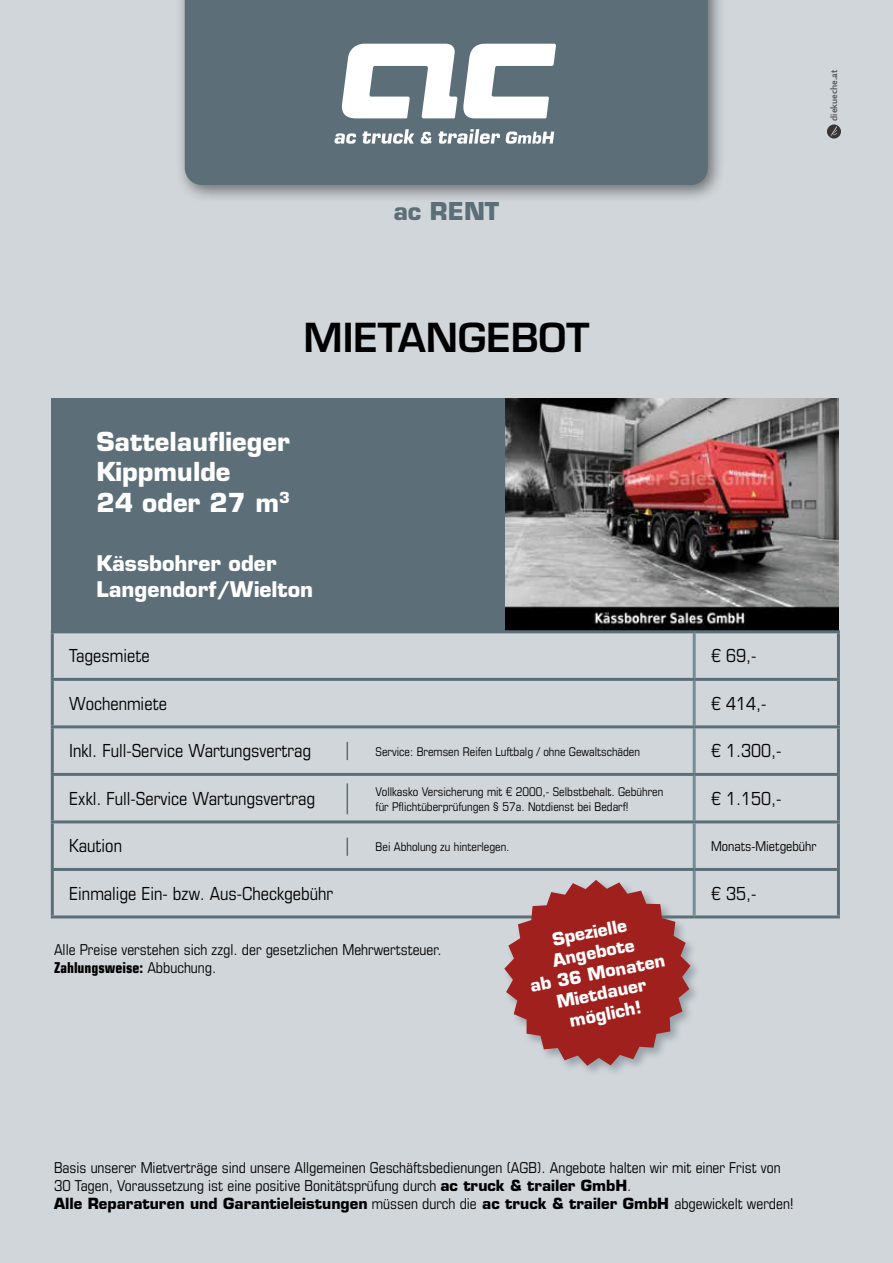
<style>
.page{position:relative;width:893px;height:1263px;background:#d1d6da}
.page>*{position:absolute;margin:0;border:0;box-sizing:border-box;transform-origin:0 0}
.t1{font:600 39px "Eurostile LT Std";color:#000}
.t2{font:700 25.5px/30.6px "Eurostile LT Std";color:#fff}
.t3{font:700 24px "Eurostile LT Std";color:#5c6f79}
.t4{font:700 21px/25.7px "Eurostile LT Std";color:#fff}
.t5{font:condensed 18px "Eurostile LT Std";color:#000}
.t6{font:700 17.25px/20.7px "Eurostile LT Std";color:#fff;text-align:center}
.t7{font:condensed 15px/18px "Eurostile LT Std";color:#000}
.t8{font:condensed 13.5px "Eurostile LT Std";color:#000}
.t9{font:condensed 12px/14.4px "Eurostile LT Std";color:#000}
.t10{font:600 9px "Quire Sans Pro";color:#575756}
.s1{font-weight:700}
.s2{font-weight:700;font-stretch:normal}
</style>
<div class="page">
<div style="left:175px;top:0;width:551px;height:203px;background:#000;opacity:.5"></div>
<div style="left:185px;top:0;width:523px;height:185px;background:#5c6f79"></div>
<svg style="left:334px;top:129px;width:220px;height:15px;background:#9ba7ad"></svg>
<svg style="left:341px;top:44px;width:215px;height:74px;background:#c6cdd0"></svg>
<img style="left:505px;top:398px;width:334px;height:232px">
<div style="left:51px;top:398px;width:453px;height:232px;background:#5c6f79"></div>
<hr style="left:693px;top:633px;width:3px;height:45px;background:#758d9a">
<hr style="left:693px;top:681px;width:3px;height:44px;background:#758d9a">
<hr style="left:693px;top:728px;width:3px;height:45px;background:#758d9a">
<hr style="left:693px;top:776px;width:3px;height:44px;background:#758d9a">
<hr style="left:693px;top:823px;width:3px;height:45px;background:#758d9a">
<hr style="left:693px;top:871px;width:3px;height:44px;background:#758d9a">
<hr style="left:51px;top:630px;width:643px;height:3px;background:#5c6f79">
<hr style="left:51px;top:633px;width:3px;height:45px;background:#5c6f79">
<hr style="left:694px;top:630px;width:146px;height:3px;background:#5c6f79">
<hr style="left:837px;top:633px;width:3px;height:45px;background:#5c6f79">
<hr style="left:51px;top:678px;width:643px;height:3px;background:#5c6f79">
<hr style="left:51px;top:681px;width:3px;height:44px;background:#5c6f79">
<hr style="left:694px;top:678px;width:146px;height:3px;background:#5c6f79">
<hr style="left:837px;top:681px;width:3px;height:44px;background:#5c6f79">
<hr style="left:51px;top:725px;width:643px;height:3px;background:#5c6f79">
<hr style="left:51px;top:728px;width:3px;height:45px;background:#5c6f79">
<hr style="left:694px;top:725px;width:146px;height:3px;background:#5c6f79">
<hr style="left:837px;top:728px;width:3px;height:45px;background:#5c6f79">
<hr style="left:51px;top:773px;width:643px;height:3px;background:#5c6f79">
<hr style="left:51px;top:776px;width:3px;height:44px;background:#5c6f79">
<hr style="left:694px;top:773px;width:146px;height:3px;background:#5c6f79">
<hr style="left:837px;top:776px;width:3px;height:44px;background:#5c6f79">
<hr style="left:51px;top:820px;width:643px;height:3px;background:#5c6f79">
<hr style="left:51px;top:823px;width:3px;height:45px;background:#5c6f79">
<hr style="left:694px;top:820px;width:146px;height:3px;background:#5c6f79">
<hr style="left:837px;top:823px;width:3px;height:45px;background:#5c6f79">
<hr style="left:51px;top:868px;width:643px;height:3px;background:#5c6f79">
<hr style="left:51px;top:871px;width:3px;height:44px;background:#5c6f79">
<hr style="left:694px;top:868px;width:146px;height:3px;background:#5c6f79">
<hr style="left:837px;top:871px;width:3px;height:44px;background:#5c6f79">
<hr style="left:51px;top:915px;width:643px;height:3px;background:#5c6f79">
<hr style="left:694px;top:915px;width:146px;height:3px;background:#5c6f79">
<svg style="left:347px;top:742px;width:1px;height:18px"></svg>
<svg style="left:347px;top:838px;width:1px;height:18px"></svg>
<hr style="left:347px;top:783px;width:1px;height:31px;background:#5c6f79">
<div style="left:502px;top:878px;width:200px;height:199px;background:#5c6f79;opacity:.5"></div>
<svg style="left:504px;top:880px;width:186px;height:186px"></svg>
<svg style="left:827px;top:124px;width:14px;height:15px"></svg>
<h3 class="t3" style="left:393px;top:196px;width:107px">ac RENT</h3>
<p class="t10" style="left:828px;top:121px;width:52px;rotate:-90deg">diekueche.at</p>
<h1 class="t1" style="left:304px;top:313px;width:287px">MIETANGEBOT</h1>
<h2 class="t2" style="left:96px;top:426px;width:195px">Sattelauflieger<br>Kippmulde<br>24 oder 27 m<sup>3</sup></h2>
<h3 class="t4" style="left:96px;top:551px;width:218px">Kässbohrer oder<br>Langendorf/Wielton</h3>
<p class="t5" style="left:69px;top:645px;width:82px">Tagesmiete</p>
<p class="t5" style="left:711px;top:645px;width:47px">€ 69,-</p>
<p class="t5" style="left:69px;top:693px;width:99px">Wochenmiete</p>
<p class="t5" style="left:711px;top:693px;width:57px">€ 414,-</p>
<p class="t5" style="left:69px;top:740px;width:243px">Inkl. Full-Service Wartungsvertrag</p>
<p class="t5" style="left:711px;top:740px;width:72px">€ 1.300,-</p>
<p class="t5" style="left:69px;top:788px;width:247px">Exkl. Full-Service Wartungsvertrag</p>
<p class="t5" style="left:711px;top:788px;width:72px">€ 1.150,-</p>
<p class="t5" style="left:69px;top:835px;width:54px">Kaution</p>
<p class="t8" style="left:711px;top:838px;width:107px">Monats-Mietgebühr</p>
<p class="t5" style="left:69px;top:883px;width:265px">Einmalige Ein- bzw. Aus-Checkgebühr</p>
<p class="t5" style="left:711px;top:883px;width:47px">€ 35,-</p>
<p class="t9" style="left:376px;top:744px;width:266px">Service: Bremsen Reifen Luftbalg / ohne Gewaltschäden</p>
<p class="t9" style="left:376px;top:784px;width:289px">Vollkasko Versicherung mit € 2000,- Selbstbehalt. Gebühren für Pflichtüberprüfungen § 57a. Notdienst bei Bedarf!</p>
<p class="t9" style="left:376px;top:839px;width:136px">Bei Abholung zu hinterlegen.</p>
<p class="t7" style="left:54px;top:940px;width:389px">Alle Preise verstehen sich zzgl. der gesetzlichen Mehrwertsteuer.<br><span class="s1">Zahlungsweise:</span> Abbuchung.</p>
<p class="t6" style="left:520px;top:935px;width:138px;rotate:-11deg">Spezielle<br>Angebote<br>ab 36 Monaten<br>Mietdauer möglich!</p>
<p class="t7" style="left:54px;top:1158px;width:741px">Basis unserer Mietverträge sind unsere Allgemeinen Geschäftsbedienungen (AGB). Angebote halten wir mit einer Frist von<br>30 Tagen, Voraussetzung ist eine positive Bonitätsprüfung durch <span class="s2">ac truck &amp; trailer GmbH</span>.<br><span class="s2">Alle Reparaturen und Garantieleistungen</span> müssen durch die <span class="s2">ac truck &amp; trailer GmbH</span> abgewickelt werden!</p>
</div>
